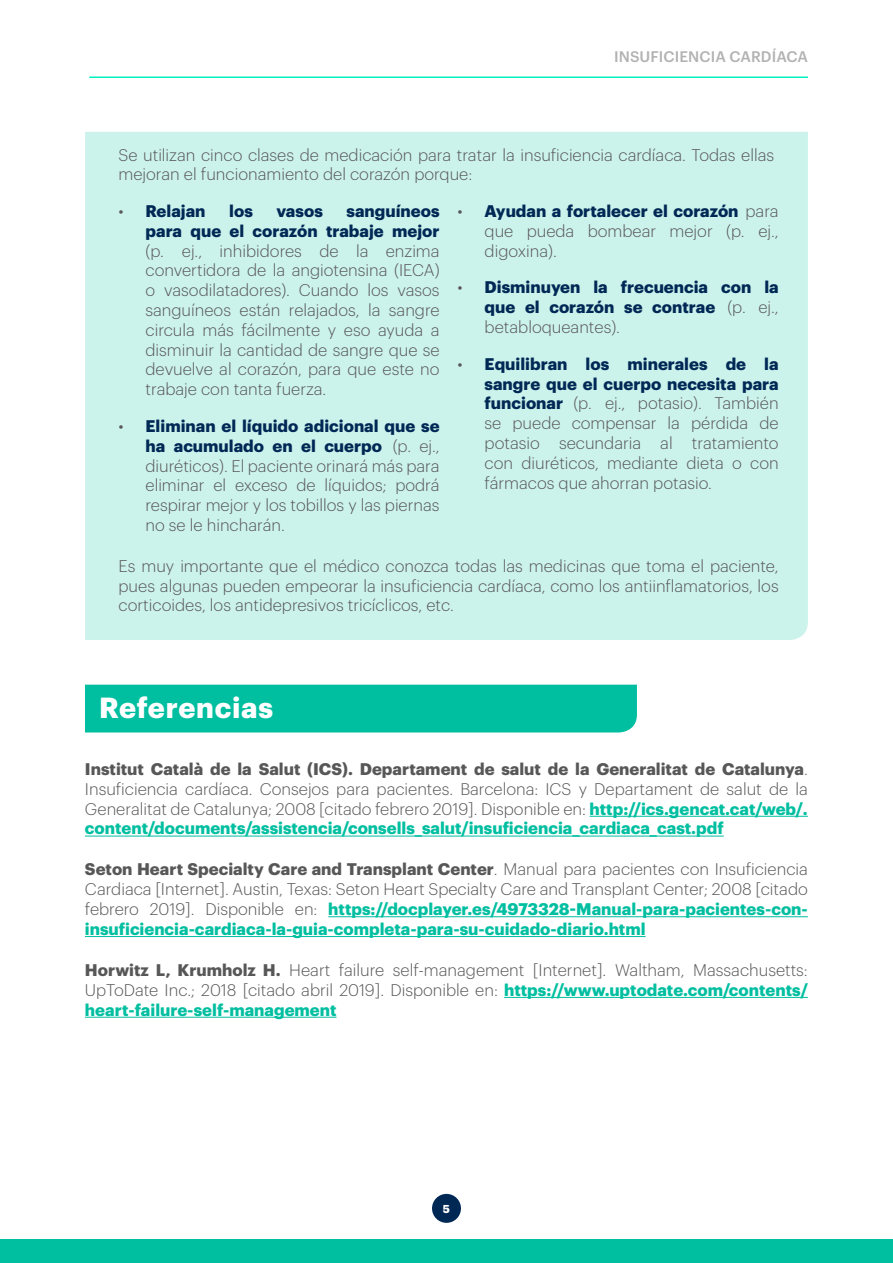
<style>
.page{position:relative;width:893px;height:1263px;background:#fff}
.page>*{position:absolute;margin:0;border:0;box-sizing:border-box;transform-origin:0 0}
.t1{font:700 28.5px "Graphik";letter-spacing:.025em;color:#fff}
.t2{font:300 16.5px/19.8px "Graphik";color:#575757;text-align:justify}
.t3{font:700 16.5px/19.8px "Graphik";color:#002855;text-align:right}
.t4{font:500 15px "Graphik";letter-spacing:.005em;color:#b3b2b2}
.t5{font:700 11.25px "Graphik";color:#fff}
.s1{font-weight:300;color:#575757}
.s2{font-weight:700;color:#002855}
.s3{font-weight:700}
.s4{font-weight:700;color:#00bea0}
</style>
<div class="page">
<div style="left:432px;top:1194px;width:29px;height:29px;background:#002855;border-radius:50%"></div>
<div style="left:0;top:1239px;width:893px;height:24px;background:#00bea0"></div>
<hr style="left:89px;top:76px;width:719px;height:2px;background:#00f0bf">
<div style="left:85px;top:132px;width:723px;height:508px;background:#ccf2ec"></div>
<hr style="left:590px;top:816px;width:218px;height:1px;background:#00bea0">
<hr style="left:85px;top:836px;width:639px;height:1px;background:#00bea0">
<hr style="left:328px;top:916px;width:480px;height:1px;background:#00bea0">
<hr style="left:85px;top:936px;width:561px;height:1px;background:#00bea0">
<hr style="left:504px;top:997px;width:304px;height:1px;background:#00bea0">
<hr style="left:85px;top:1017px;width:252px;height:1px;background:#00bea0">
<div style="left:85px;top:685px;width:552px;height:47px;background:#00bea0"></div>
<p class="t4" style="left:614px;top:46px;width:195px">INSUFICIENCIA CARDÍACA</p>
<p class="t2" style="left:119px;top:143px;width:657px">Se utilizan cinco clases de medicación para tratar la insuficiencia cardíaca. Todas ellas mejoran el funcionamiento del corazón porque:</p>
<p class="t3" style="left:119px;top:200px;width:89px"><span class="s1">•</span> Relajan</p>
<p class="t3" style="left:229px;top:200px;width:25px">los</p>
<p class="t3" style="left:276px;top:200px;width:48px">vasos</p>
<p class="t3" style="left:146px;top:200px;width:296px">sanguíneos<br>para que el corazón trabaje mejor</p>
<p class="t2" style="left:146px;top:239px;width:296px">(p. ej., inhibidores de la enzima convertidora de la angiotensina (IECA) o vasodilatadores). Cuando los vasos sanguíneos están relajados, la sangre circula más fácilmente y eso ayuda a disminuir la cantidad de sangre que se devuelve al corazón, para que este no trabaje con tanta fuerza.</p>
<p class="t2" style="left:146px;top:415px;width:296px;text-indent:-27px">• <span class="s2">Eliminan el líquido adicional que se ha acumulado en el cuerpo</span> (p. ej., diuréticos). El paciente orinará más para eliminar el exceso de líquidos; podrá respirar mejor y los tobillos y las piernas no se le hincharán.</p>
<p class="t2" style="left:485px;top:200px;width:296px;text-indent:-27px">• <span class="s2">Ayudan a fortalecer el corazón</span> para que pueda bombear mejor (p. ej., digoxina).</p>
<p class="t3" style="left:485px;top:276px;width:296px;text-align:justify;text-indent:-27px"><span class="s1">•</span> Disminuyen la frecuencia con la que el corazón se contrae <span class="s1">(p. ej., betabloqueantes).</span></p>
<p class="t2" style="left:485px;top:353px;width:296px;text-indent:-27px">• <span class="s2">Equilibran los minerales de la sangre que el cuerpo necesita para funcionar</span> (p. ej., potasio). También se puede compensar la pérdida de potasio secundaria al tratamiento con diuréticos, mediante dieta o con fármacos que ahorran potasio.</p>
<p class="t2" style="left:119px;top:555px;width:662px">Es muy importante que el médico conozca todas las medicinas que toma el paciente, pues algunas pueden empeorar la insuficiencia cardíaca, como los antiinflamatorios, los corticoides, los antidepresivos tricíclicos, etc.</p>
<h1 class="t1" style="left:99px;top:686px;width:175px">Referencias</h1>
<p class="t2" style="left:85px;top:758px;width:724px"><span class="s3">Institut Català de la Salut (ICS). Departament de salut de la Generalitat de Catalunya</span>.<br>Insuficiencia cardíaca. Consejos para pacientes. Barcelona: ICS y Departament de salut de la Generalitat de Catalunya; 2008 [citado febrero 2019]. Disponible en: <span class="s4">http://ics.gencat.cat/web/. content/documents/assistencia/consells_salut/insuficiencia_cardiaca_cast.pdf</span></p>
<p class="t2" style="left:85px;top:858px;width:724px"><span class="s3">Seton Heart Specialty Care and Transplant Center</span>. Manual para pacientes con Insuficiencia Cardiaca [Internet]. Austin, Texas: Seton Heart Specialty Care and Transplant Center; 2008 [citado febrero 2019]. Disponible en: <span class="s4">https://docplayer.es/4973328-Manual-para-pacientes-con&shy;insuficiencia-cardiaca-la-guia-completa-para-su-cuidado-diario.html</span></p>
<p class="t2" style="left:85px;top:959px;width:724px"><span class="s3">Horwitz L, Krumholz H.</span> Heart failure self-management [Internet]. Waltham, Massachusetts:<br>UpToDate Inc.; 2018 [citado abril 2019]. Disponible en: <span class="s4">https://www.uptodate.com/contents/ heart-failure-self-management</span></p>
<p class="t5" style="left:443px;top:1200px;width:9px">5</p>
</div>
